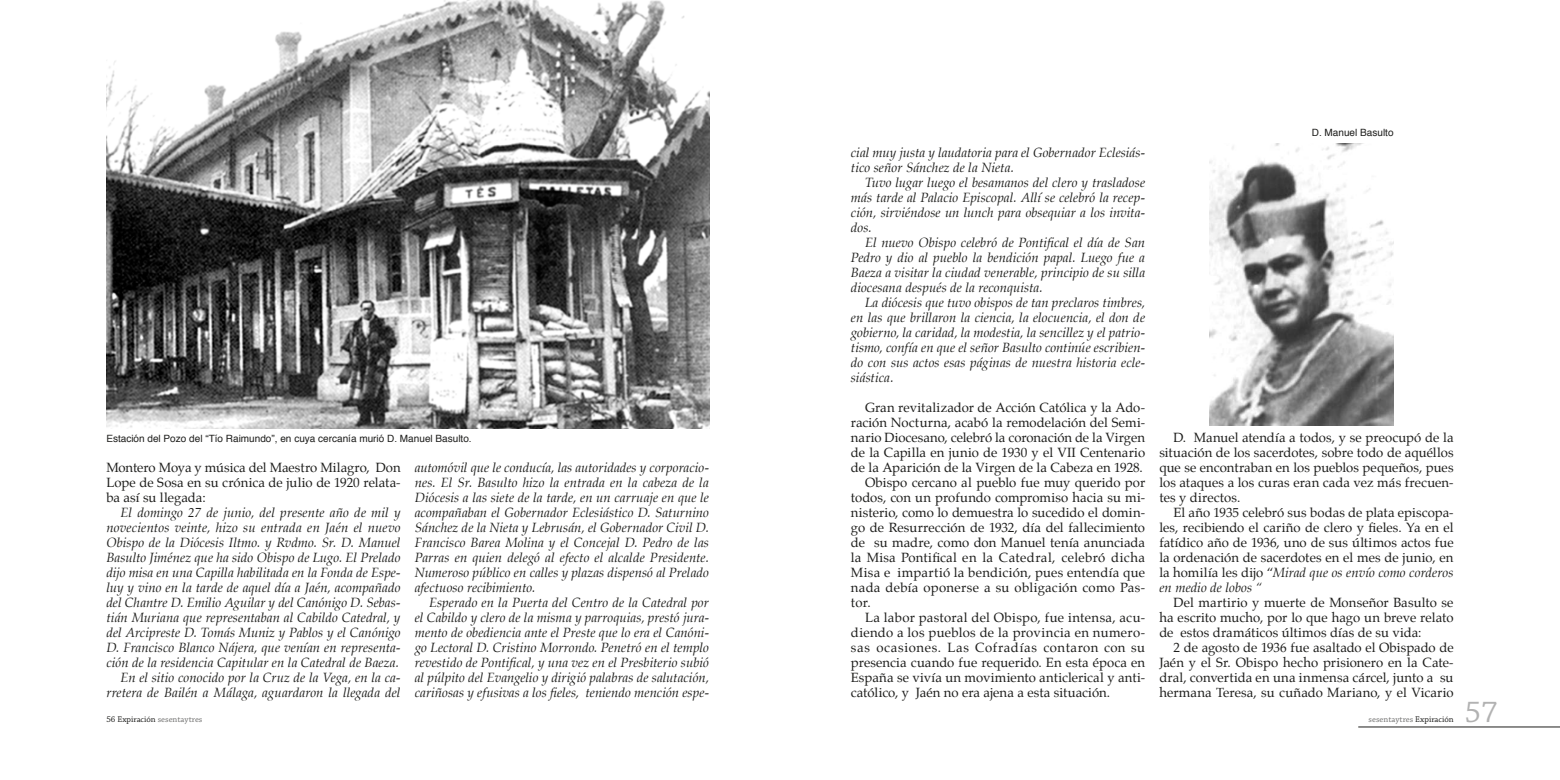
<style>
.page{position:relative;width:1560px;height:780px;background:#fff}
.page>*{position:absolute;margin:0;border:0;box-sizing:border-box;transform-origin:0 0}
.t1{font:31.25px "Chaparral Pro";color:#b2b2b2}
.t2{font:italic 13.12px/15px "Palatino";letter-spacing:.005em;color:#1d1d1b;text-align:justify}
.t3{font:13.12px/15px "Palatino";letter-spacing:.01em;color:#1d1d1b;text-align:justify}
.t4{font:13.12px "Palatino";letter-spacing:.045em;color:#1d1d1b}
.t5{font:10px "Helvetica";color:#1d1d1b}
.t6{font:8.75px "Chaparral Pro";letter-spacing:.01em;color:#1d1d1b}
.t7{font:8.75px "Chaparral Pro";color:#70706f}
.s1{font-style:italic}
.s2{color:#70706f}
.s3{color:#1d1d1b}
</style>
<div class="page">
<hr style="left:1357px;top:726px;width:202px;height:1px;background:#1d1d1b">
<img style="left:106px;top:0;width:603px;height:428px">
<img style="left:1209px;top:143px;width:183px;height:282px">
<p class="t5" style="left:106px;top:430px;width:367px">Estación del Pozo del “Tío Raimundo”, en cuya cercanía murió D. Manuel Basulto.</p>
<p class="t3" style="left:106px;top:461px;width:296px">Montero Moya y música del Maestro Milagro, Don Lope de Sosa en su crónica de julio de 1920 relata&shy;ba así su llegada:</p>
<p class="t2" style="left:106px;top:506px;width:296px;text-align:right">El domingo 27 de junio, del presente año de mil y novecientos veinte, hizo su entrada en Jaén el nuevo Obispo de la Diócesis Iltmo. y Rvdmo. Sr. D. Manuel Basulto Jiménez que ha sido Obispo de Lugo. El Prelado dijo misa en una Capilla habilitada en la Fonda de Espe&shy;luy y vino en la tarde de aquel día a Jaén, acompañado del Chantre D. Emilio Aguilar y del Canónigo D. Sebas&shy;tián Muriana que representaban al Cabildo Catedral, y del Arcipreste D. Tomás Muniz y Pablos y el Canónigo D. Francisco Blanco Nájera, que venían en representa&shy;ción de la residencia Capitular en la Catedral de Baeza.<br>En el sitio conocido por la Cruz de la Vega, en la ca&shy;rretera de Bailén a Málaga, aguardaron la llegada del</p>
<p class="t2" style="left:415px;top:461px;width:296px">automóvil que le conducía, las autoridades y corporacio&shy;nes. El Sr. Basulto hizo la entrada en la cabeza de la Diócesis a las siete de la tarde, en un carruaje en que le acompañaban el Gobernador Eclesiástico D. Saturnino Sánchez de la Nieta y Lebrusán, el Gobernador Civil D.<br>Francisco Barea Molina y el Concejal D. Pedro de las Parras en quien delegó al efecto el alcalde Presidente.<br>Numeroso público en calles y plazas dispensó al Prelado afectuoso recibimiento.</p>
<p class="t2" style="left:415px;top:596px;width:296px;text-indent:14px">Esperado en la Puerta del Centro de la Catedral por el Cabildo y clero de la misma y parroquias, prestó jura&shy;mento de obediencia ante el Preste que lo era el Canóni&shy;go Lectoral D. Cristino Morrondo. Penetró en el templo revestido de Pontifical, y una vez en el Presbiterio subió al púlpito del Evangelio y dirigió palabras de salutación, cariñosas y efusivas a los fieles, teniendo mención espe-</p>
<p class="t2" style="left:850px;top:146px;width:296px">cial muy justa y laudatoria para el Gobernador Eclesiás&shy;tico señor Sánchez de la Nieta.</p>
<p class="t2" style="left:850px;top:176px;width:296px;text-indent:14px">Tuvo lugar luego el besamanos del clero y trasladose más tarde al Palacio Episcopal. Allí se celebró la recep&shy;ción, sirviéndose un lunch para obsequiar a los invita&shy;dos.</p>
<p class="t2" style="left:850px;top:236px;width:296px;text-indent:14px">El nuevo Obispo celebró de Pontifical el día de San Pedro y dio al pueblo la bendición papal. Luego fue a Baeza a visitar la ciudad venerable, principio de su silla diocesana después de la reconquista.</p>
<p class="t2" style="left:850px;top:296px;width:296px;text-indent:14px">La diócesis que tuvo obispos de tan preclaros timbres, en las que brillaron la ciencia, la elocuencia, el don de gobierno, la caridad, la modestia, la sencillez y el patrio&shy;tismo, confía en que el señor Basulto continúe escribien&shy;do con sus actos esas páginas de nuestra historia ecle&shy;siástica.</p>
<p class="t3" style="left:865px;top:401px;width:281px">Gran revitalizador de Acción Católica y la Ado-</p>
<p class="t3" style="left:850px;top:416px;width:296px">ración Nocturna, acabó la remodelación del Semi-</p>
<p class="t3" style="left:850px;top:431px;width:295px">nario Diocesano, celebró la coronación de la Virgen</p>
<p class="t3" style="left:850px;top:446px;width:296px">de la Capilla en junio de 1930 y el VII Centenario</p>
<p class="t3" style="left:850px;top:461px;width:293px">de la Aparición de la Virgen de la Cabeza en 1928.</p>
<p class="t3" style="left:865px;top:476px;width:281px">Obispo cercano al pueblo fue muy querido por</p>
<p class="t3" style="left:850px;top:491px;width:296px">todos, con un profundo compromiso hacia su mi-</p>
<p class="t3" style="left:850px;top:506px;width:296px">nisterio, como lo demuestra lo sucedido el domin-</p>
<p class="t3" style="left:850px;top:521px;width:296px">go de Resurrección de 1932, día del fallecimiento</p>
<p class="t3" style="left:850px;top:536px;width:296px">de su madre, como don Manuel tenía anunciada</p>
<p class="t3" style="left:850px;top:551px;width:296px">la Misa Pontifical en la Catedral, celebró dicha</p>
<p class="t3" style="left:850px;top:566px;width:296px">Misa e impartió la bendición, pues entendía que</p>
<p class="t3" style="left:850px;top:581px;width:296px">nada debía oponerse a su obligación como Pas-</p>
<p class="t3" style="left:850px;top:596px;width:21px">tor.</p>
<p class="t3" style="left:865px;top:611px;width:281px">La labor pastoral del Obispo, fue intensa, acu-</p>
<p class="t3" style="left:850px;top:626px;width:296px">diendo a los pueblos de la provincia en numero-</p>
<p class="t4" style="left:850px;top:639px;width:296px">sas ocasiones. Las Cofradías contaron con su</p>
<p class="t3" style="left:850px;top:656px;width:296px">presencia cuando fue requerido. En esta época en</p>
<p class="t3" style="left:850px;top:671px;width:296px">España se vivía un movimiento anticlerical y anti-</p>
<p class="t3" style="left:850px;top:686px;width:261px">católico, y Jaén no era ajena a esta situación.</p>
<p class="t5" style="left:1311px;top:124px;width:83px">D. Manuel Basulto</p>
<p class="t3" style="left:1159px;top:431px;width:296px;text-indent:14px">D. Manuel atendía a todos, y se preocupó de la situación de los sacerdotes, sobre todo de aquéllos que se encontraban en los pueblos pequeños, pues los ataques a los curas eran cada vez más frecuen&shy;tes y directos.</p>
<p class="t3" style="left:1159px;top:506px;width:296px;text-indent:14px">El año 1935 celebró sus bodas de plata episcopa&shy;les, recibiendo el cariño de clero y fieles. Ya en el fatídico año de 1936, uno de sus últimos actos fue la ordenación de sacerdotes en el mes de junio, en la homilía les dijo “<span class="s1">Mirad que os envío como corderos en medio de lobos “</span></p>
<p class="t3" style="left:1159px;top:596px;width:296px;text-indent:14px">Del martirio y muerte de Monseñor Basulto se ha escrito mucho, por lo que hago un breve relato de estos dramáticos últimos días de su vida:</p>
<p class="t3" style="left:1159px;top:641px;width:296px;text-indent:14px">2 de agosto de 1936 fue asaltado el Obispado de Jaén y el Sr. Obispo hecho prisionero en la Cate&shy;dral, convertida en una inmensa cárcel, junto a su hermana Teresa, su cuñado Mariano, y el Vicario</p>
<p class="t6" style="left:106px;top:714px;width:98px">56 Expiración <span class="s2">sesentaytres</span></p>
<p class="t7" style="left:1368px;top:714px;width:86px">sesentaytres <span class="s3">Expiración</span></p>
<h1 class="t1" style="left:1464px;top:695px;width:34px">57</h1>
</div>
